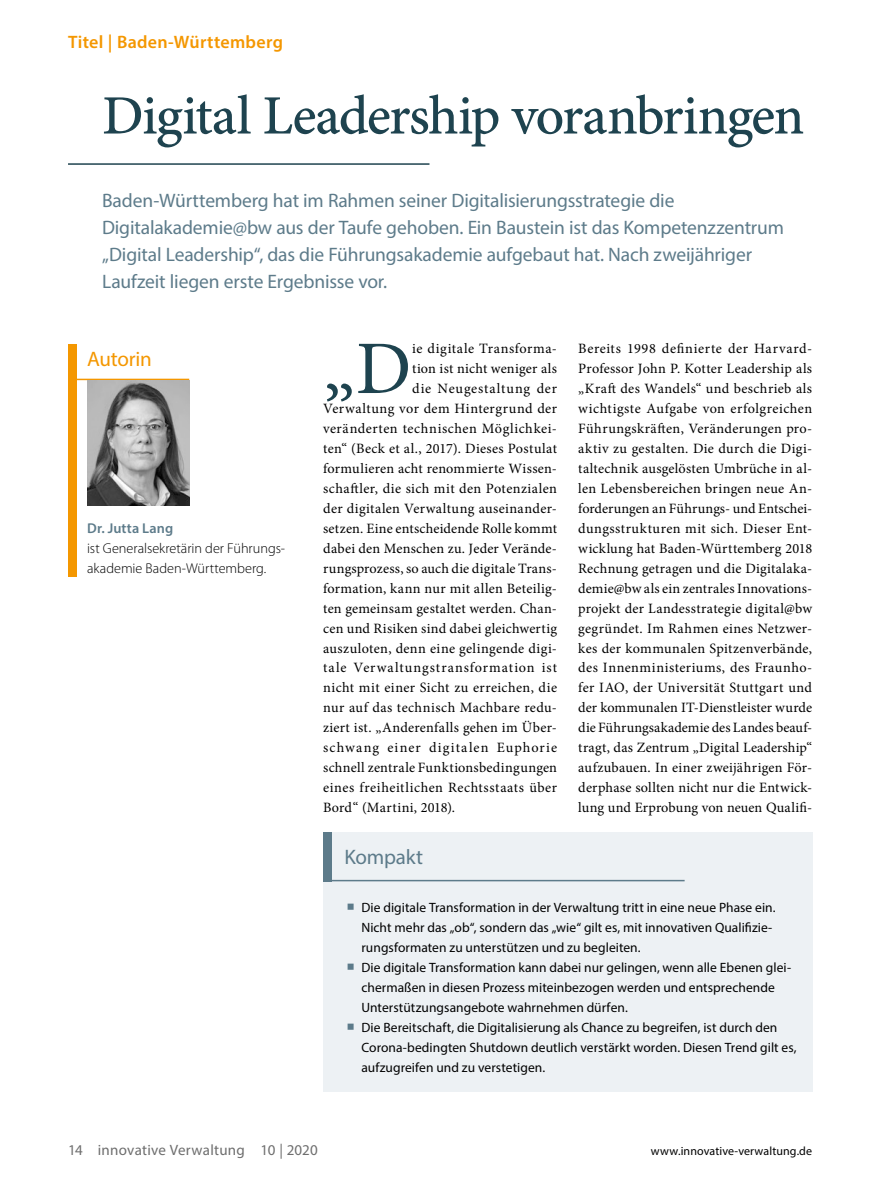
<style>
.page{position:relative;width:893px;height:1187px;background:#fff}
.page>*{position:absolute;margin:0;border:0;box-sizing:border-box;transform-origin:0 0}
.Para_x_Initial{font:75.6px "Minion Pro";color:#1e434f}
.Title_x{font:55.5px "Minion Pro Medium Capt";letter-spacing:-.03em;color:#1e434f}
.Box_Heading_Auhtor{font:21px "Myriad Pro";letter-spacing:-.01em;color:#f49700}
.Box_Heading_2{font:21px "Myriad Pro";letter-spacing:-.01em;color:#5d7b8a}
.Trailer_x{font:19.5px/27px "Myriad Pro";letter-spacing:-.005em;color:#5d7b8a}
.Category_x{font:600 18px "Myriad Pro";letter-spacing:.015em;color:#f49700}
.NoXML_Fußzeile{font:15px "Myriad Pro";letter-spacing:.015em;color:#6e6e6e}
.NoXML_Pagina{font:15px "Myriad Pro";color:#6e6e6e}
.Para_x{font:14.25px/20px "Minion Pro";letter-spacing:.01em;color:#000;text-align:justify}
.Para_x_Initial-2{font:14.25px "Minion Pro";letter-spacing:.025em;color:#000}
.Para_Box_Author{font:300 14.25px/20px "Myriad Pro";letter-spacing:-.005em;color:#000}
.Para_x_Initial-3{font:14.25px "Minion Pro";letter-spacing:.065em;color:#000}
.Para_x_Initial-4{font:14.25px "Minion Pro";letter-spacing:.075em;color:#000}
.Para_x_Initial-5{font:14.25px "Minion Pro";letter-spacing:.055em;color:#000}
.t1{font:13.5px/20px "Myriad Pro";letter-spacing:.005em;color:#000}
.NoXML_Fußzeile-2{font:12px "Myriad Pro";letter-spacing:.005em;color:#000}
.s1{font-weight:600;color:#5d7b8a}
.s2{font-family:"Minion Pro";font-size:21px;color:#5d7b8a}
</style>
<div class="page">
<hr style="left:68px;top:163px;width:361px;height:2px;background:#1e434f">
<hr style="left:74px;top:378px;width:115px;height:2px;background:#f49700">
<div style="left:68px;top:344px;width:9px;height:232px;background:#f49700"></div>
<img style="left:87px;top:380px;width:102px;height:125px">
<div style="left:323px;top:832px;width:489px;height:259px;background:#edf1f4"></div>
<hr style="left:332px;top:879px;width:353px;height:2px;background:#5d7b8a">
<div style="left:323px;top:832px;width:9px;height:49px;background:#5d7b8a"></div>
<p class="Category_x" style="left:68px;top:30px;width:217px">Titel | Baden-Württemberg</p>
<p class="Title_x" style="left:102px;top:83px;width:704px">Digital Leadership voranbringen</p>
<p class="Trailer_x" style="left:102px;top:187px;width:683px">Baden-Württemberg hat im Rahmen seiner Digitalisierungsstrategie die Digitalakademie@bw aus der Taufe gehoben. Ein Baustein ist das Kompetenzzentrum „Digital Leadership“, das die Führungsakademie aufgebaut hat. Nach zweijähriger Laufzeit liegen erste Ergebnisse vor.</p>
<p class="Box_Heading_Auhtor" style="left:87px;top:346px;width:66px">Autorin</p>
<p class="Para_Box_Author" style="left:87px;top:518px;width:199px"><span class="s1">Dr. Jutta Lang<br></span>ist Generalsekretärin der Führungs&shy;akademie Baden-Württemberg.</p>
<p class="Para_x_Initial" style="left:323px;top:318px;width:90px">„D</p>
<p class="Para_x_Initial-2" style="left:412px;top:339px;width:146px">ie digitale Transforma-</p>
<p class="Para_x_Initial-2" style="left:412px;top:359px;width:146px">tion ist nicht weniger als</p>
<p class="Para_x_Initial-5" style="left:412px;top:379px;width:146px">die Neugestaltung der</p>
<p class="Para_x_Initial-2" style="left:323px;top:399px;width:235px">Verwaltung vor dem Hintergrund der</p>
<p class="Para_x_Initial-2" style="left:323px;top:419px;width:235px">veränderten technischen Möglichkei-</p>
<p class="Para_x_Initial-2" style="left:323px;top:439px;width:235px">ten“ (Beck et al., 2017). Dieses Postulat</p>
<p class="Para_x_Initial-2" style="left:323px;top:458px;width:235px">formulieren acht renommierte Wissen-</p>
<p class="Para_x_Initial-2" style="left:323px;top:478px;width:235px">schaftler, die sich mit den Potenzialen</p>
<p class="Para_x_Initial-2" style="left:323px;top:498px;width:235px">der digitalen Verwaltung auseinander-</p>
<p class="Para_x_Initial-2" style="left:323px;top:518px;width:235px">setzen. Eine entscheidende Rolle kommt</p>
<p class="Para_x_Initial-2" style="left:323px;top:538px;width:235px">dabei den Menschen zu. Jeder Verände-</p>
<p class="Para_x_Initial-2" style="left:323px;top:558px;width:235px">rungsprozess, so auch die digitale Trans-</p>
<p class="Para_x_Initial-2" style="left:323px;top:578px;width:235px">formation, kann nur mit allen Beteilig-</p>
<p class="Para_x_Initial-2" style="left:323px;top:598px;width:235px">ten gemeinsam gestaltet werden. Chan-</p>
<p class="Para_x_Initial-2" style="left:323px;top:618px;width:235px">cen und Risiken sind dabei gleichwertig</p>
<p class="Para_x_Initial-2" style="left:323px;top:638px;width:235px">auszuloten, denn eine gelingende digi-</p>
<p class="Para_x_Initial-3" style="left:323px;top:658px;width:235px">tale Verwaltungstransformation ist</p>
<p class="Para_x_Initial-2" style="left:323px;top:678px;width:235px">nicht mit einer Sicht zu erreichen, die</p>
<p class="Para_x_Initial-2" style="left:323px;top:698px;width:235px">nur auf das technisch Machbare redu-</p>
<p class="Para_x_Initial-2" style="left:323px;top:718px;width:235px">ziert ist. „Anderenfalls gehen im Über-</p>
<p class="Para_x_Initial-4" style="left:323px;top:738px;width:235px">schwang einer digitalen Euphorie</p>
<p class="Para_x_Initial-2" style="left:323px;top:758px;width:235px">schnell zentrale Funktionsbedingungen</p>
<p class="Para_x_Initial-2" style="left:323px;top:778px;width:235px">eines freiheitlichen Rechtsstaats über</p>
<p class="Para_x_Initial-2" style="left:323px;top:798px;width:134px">Bord“ (Martini, 2018).</p>
<p class="Para_x" style="left:578px;top:338px;width:235px">Bereits 1998 definierte der Harvard-Professor John P. Kotter Leadership als „Kraft des Wandels“ und beschrieb als wichtigste Aufgabe von erfolgreichen Führungskräften, Veränderungen pro&shy;aktiv zu gestalten. Die durch die Digi&shy;taltechnik ausgelösten Umbrüche in al&shy;len Lebensbereichen bringen neue An&shy;forderungen an Führungs- und Entschei&shy;dungsstrukturen mit sich. Dieser Ent&shy;wicklung hat Baden-Württemberg 2018<br>Rechnung getragen und die Digitalaka&shy;demie@bw als ein zentrales Innovations&shy;projekt der Landesstrategie digital@bw gegründet. Im Rahmen eines Netzwer&shy;kes der kommunalen Spitzenverbände, des Innenministeriums, des Fraunho&shy;fer IAO, der Universität Stuttgart und der kommunalen IT-Dienstleister wurde die Führungsakademie des Landes beauf&shy;tragt, das Zentrum „Digital Leadership“ aufzubauen. In einer zweijährigen För&shy;derphase sollten nicht nur die Entwick&shy;lung und Erprobung von neuen Qualifi-</p>
<p class="Box_Heading_2" style="left:344px;top:844px;width:80px">Kompakt</p>
<p class="t1" style="left:361px;top:897px;width:416px;text-indent:-15px"><span class="s2">■</span> Die digitale Transformation in der Verwaltung tritt in eine neue Phase ein.<br>Nicht mehr das „ob“, sondern das „wie“ gilt es, mit innovativen Qualifizie&shy;rungsformaten zu unterstützen und zu begleiten.</p>
<p class="t1" style="left:361px;top:957px;width:431px;text-indent:-15px"><span class="s2">■</span> Die digitale Transformation kann dabei nur gelingen, wenn alle Ebenen glei&shy;chermaßen in diesen Prozess miteinbezogen werden und entsprechende<br>Unterstützungsangebote wahrnehmen dürfen.</p>
<p class="t1" style="left:361px;top:1016px;width:437px;text-indent:-15px"><span class="s2">■</span> Die Bereitschaft, die Digitalisierung als Chance zu begreifen, ist durch den<br>Corona-bedingten Shutdown deutlich verstärkt worden. Diesen Trend gilt es, aufzugreifen und zu verstetigen.</p>
<p class="NoXML_Pagina" style="left:68px;top:1140px;width:16px">14</p>
<p class="NoXML_Fußzeile" style="left:98px;top:1140px;width:221px">innovative Verwaltung 10 | 2020</p>
<p class="NoXML_Fußzeile-2" style="left:651px;top:1143px;width:163px">www.innovative-verwaltung.de</p>
</div>
